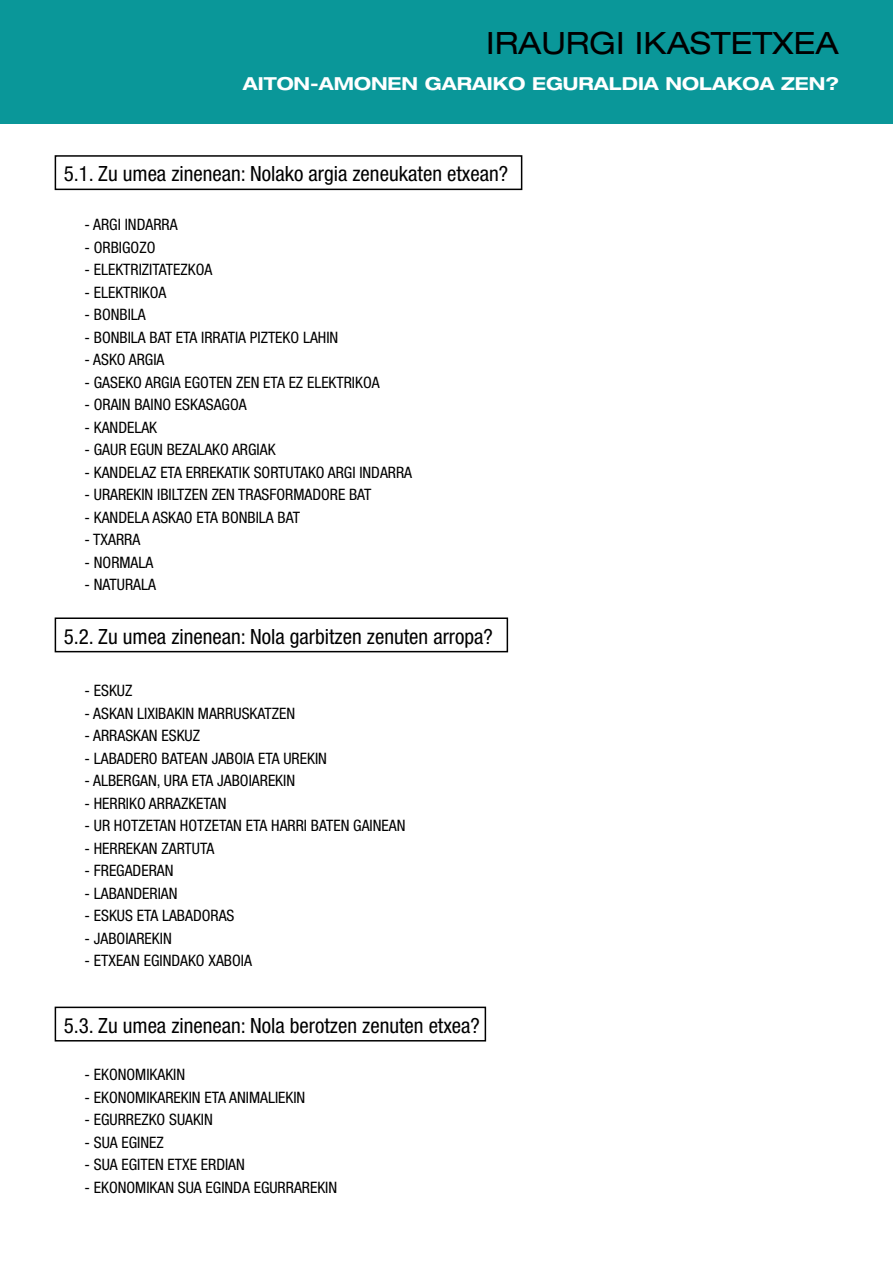
<style>
.page{position:relative;width:893px;height:1263px;background:#fff}
.page>*{position:absolute;margin:0;border:0;box-sizing:border-box;transform-origin:0 0}
.t1{font:expanded 30.75px "Helvetica Neue";color:#000}
.t2{font:condensed 21px "Helvetica Neue";color:#000}
.t3{font:700 expanded 18px "Helvetica Neue";color:#fff}
.t4{font:condensed 15.75px "Helvetica Neue";color:#000}
</style>
<div class="page">
<div style="left:0;top:0;width:893px;height:123px;background:#0a9799"></div>
<div style="left:55px;top:155px;width:467px;height:35px;border:2px solid #000"></div>
<div style="left:55px;top:617px;width:453px;height:35px;border:2px solid #000"></div>
<div style="left:55px;top:1006px;width:431px;height:35px;border:2px solid #000"></div>
<h1 class="t1" style="left:486px;top:24px;width:354px">IRAURGI IKASTETXEA</h1>
<p class="t3" style="left:243px;top:72px;width:598px">AITON-AMONEN GARAIKO EGURALDIA NOLAKOA ZEN?</p>
<h2 class="t2" style="left:64px;top:162px;width:446px">5.1. Zu umea zinenean: Nolako argia zeneukaten etxean?</h2>
<p class="t4" style="left:85px;top:215px;width:95px">- ARGI INDARRA</p>
<p class="t4" style="left:85px;top:238px;width:72px">- ORBIGOZO</p>
<p class="t4" style="left:85px;top:260px;width:129px">- ELEKTRIZITATEZKOA</p>
<p class="t4" style="left:85px;top:283px;width:83px">- ELEKTRIKOA</p>
<p class="t4" style="left:85px;top:305px;width:63px">- BONBILA</p>
<p class="t4" style="left:85px;top:328px;width:255px">- BONBILA BAT ETA IRRATIA PIZTEKO LAHIN</p>
<p class="t4" style="left:85px;top:350px;width:81px">- ASKO ARGIA</p>
<p class="t4" style="left:85px;top:373px;width:297px">- GASEKO ARGIA EGOTEN ZEN ETA EZ ELEKTRIKOA</p>
<p class="t4" style="left:85px;top:395px;width:164px">- ORAIN BAINO ESKASAGOA</p>
<p class="t4" style="left:85px;top:418px;width:74px">- KANDELAK</p>
<p class="t4" style="left:85px;top:440px;width:193px">- GAUR EGUN BEZALAKO ARGIAK</p>
<p class="t4" style="left:85px;top:463px;width:329px">- KANDELAZ ETA ERREKATIK SORTUTAKO ARGI INDARRA</p>
<p class="t4" style="left:85px;top:485px;width:289px">- URAREKIN IBILTZEN ZEN TRASFORMADORE BAT</p>
<p class="t4" style="left:85px;top:508px;width:217px">- KANDELA ASKAO ETA BONBILA BAT</p>
<p class="t4" style="left:85px;top:530px;width:57px">- TXARRA</p>
<p class="t4" style="left:85px;top:553px;width:70px">- NORMALA</p>
<p class="t4" style="left:85px;top:575px;width:73px">- NATURALA</p>
<h2 class="t2" style="left:64px;top:624px;width:430px">5.2. Zu umea zinenean: Nola garbitzen zenuten arropa?</h2>
<p class="t4" style="left:85px;top:682px;width:49px">- ESKUZ</p>
<p class="t4" style="left:85px;top:704px;width:212px">- ASKAN LIXIBAKIN MARRUSKATZEN</p>
<p class="t4" style="left:85px;top:727px;width:117px">- ARRASKAN ESKUZ</p>
<p class="t4" style="left:85px;top:749px;width:244px">- LABADERO BATEAN JABOIA ETA UREKIN</p>
<p class="t4" style="left:85px;top:772px;width:212px">- ALBERGAN, URA ETA JABOIAREKIN</p>
<p class="t4" style="left:85px;top:794px;width:144px">- HERRIKO ARRAZKETAN</p>
<p class="t4" style="left:85px;top:817px;width:322px">- UR HOTZETAN HOTZETAN ETA HARRI BATEN GAINEAN</p>
<p class="t4" style="left:85px;top:839px;width:131px">- HERREKAN ZARTUTA</p>
<p class="t4" style="left:85px;top:862px;width:90px">- FREGADERAN</p>
<p class="t4" style="left:85px;top:884px;width:95px">- LABANDERIAN</p>
<p class="t4" style="left:85px;top:907px;width:151px">- ESKUS ETA LABADORAS</p>
<p class="t4" style="left:85px;top:929px;width:89px">- JABOIAREKIN</p>
<p class="t4" style="left:85px;top:952px;width:169px">- ETXEAN EGINDAKO XABOIA</p>
<h2 class="t2" style="left:64px;top:1013px;width:418px">5.3. Zu umea zinenean: Nola berotzen zenuten etxea?</h2>
<p class="t4" style="left:85px;top:1065px;width:102px">- EKONOMIKAKIN</p>
<p class="t4" style="left:85px;top:1088px;width:222px">- EKONOMIKAREKIN ETA ANIMALIEKIN</p>
<p class="t4" style="left:85px;top:1110px;width:130px">- EGURREZKO SUAKIN</p>
<p class="t4" style="left:85px;top:1133px;width:81px">- SUA EGINEZ</p>
<p class="t4" style="left:85px;top:1155px;width:162px">- SUA EGITEN ETXE ERDIAN</p>
<p class="t4" style="left:85px;top:1178px;width:254px">- EKONOMIKAN SUA EGINDA EGURRAREKIN</p>
</div>
